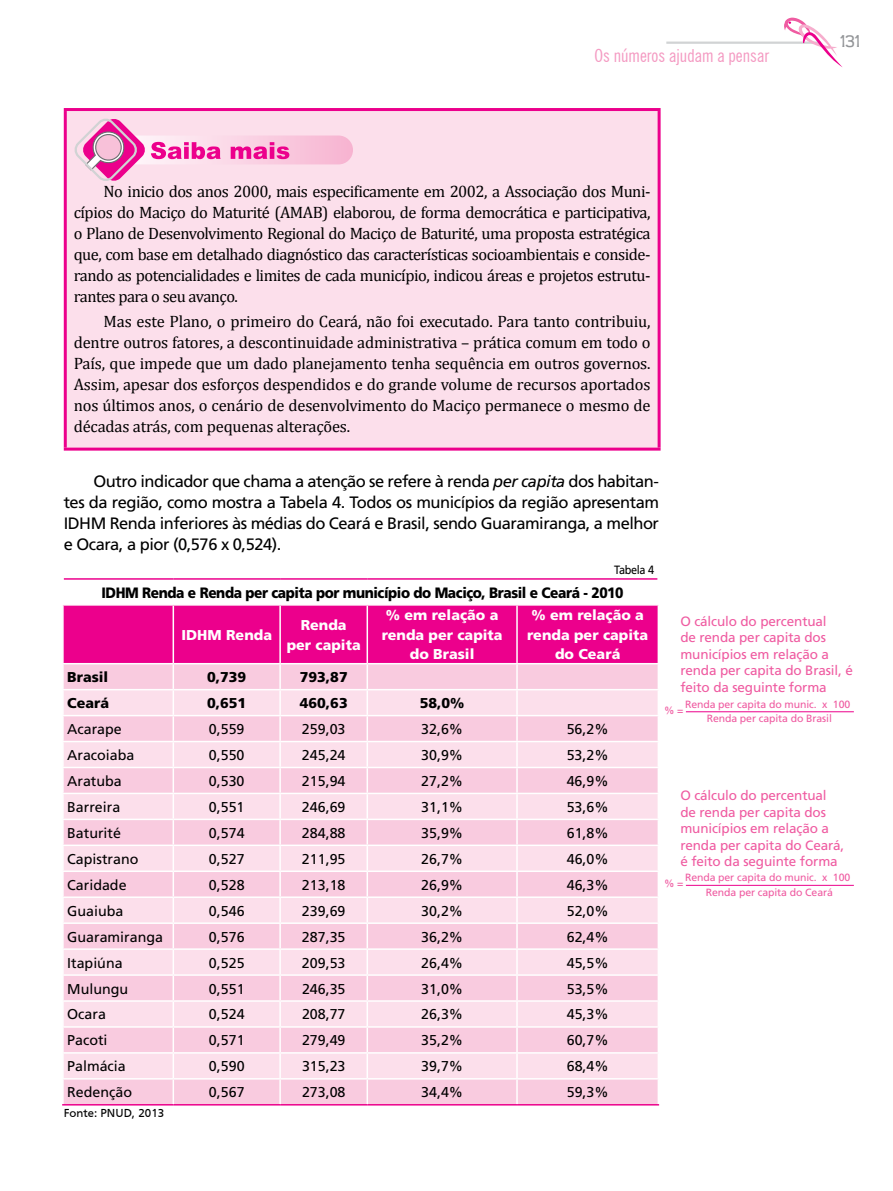
<style>
.page{position:relative;width:893px;height:1191px;background:#fff}
.page>*{position:absolute;margin:0;border:0;box-sizing:border-box;transform-origin:0 0}
.t1{font:condensed 18px "News Gothic BT";color:#f49ac2}
.t2{font:18px "Teen";color:#939598}
.t3{font:16.5px/21px "Cambria";letter-spacing:-.03em;color:#000;text-align:justify}
.t4{font:16.5px/21px "Frutiger";letter-spacing:-.03em;color:#000;text-align:justify}
.t5{font:900 15px "Frutiger";letter-spacing:-.03em;color:#000;scale:.91 1}
.t6{font:14.25px "Frutiger";color:#000}
.t7{font:900 14.25px/19.5px "Frutiger";color:#fff;text-align:center}
.t8{font:900 14.25px "Frutiger";color:#000}
.t9{font:13.5px/16.5px "Frutiger";letter-spacing:-.01em;color:#ef5ba1}
.t10{font:12px "Frutiger";color:#000}
.t11{font:12px "Frutiger";letter-spacing:-.03em;color:#000;scale:.91 1}
.t12{font:10.5px/14.7px "Frutiger";letter-spacing:-.01em;color:#ef5ba1;text-align:center}
.s1{font-style:italic}
</style>
<div class="page">
<hr style="left:666px;top:42px;width:155px;height:2px;background:#d1d3d4">
<svg style="left:782px;top:18px;width:61px;height:49px"></svg>
<div style="left:65px;top:109px;width:594px;height:340px;background:#fcdfeb"></div>
<hr style="left:64px;top:108px;width:597px;height:3px;background:#ec008c">
<hr style="left:64px;top:111px;width:3px;height:336px;background:#ec008c">
<hr style="left:658px;top:111px;width:3px;height:336px;background:#ec008c">
<hr style="left:64px;top:447px;width:597px;height:3px;background:#ec008c">
<svg style="left:112px;top:135px;width:241px;height:29px"></svg>
<svg style="left:74px;top:118px;width:147px;height:63px"></svg>
<svg style="left:231px;top:142px;width:58px;height:17px"></svg>
<hr style="left:62px;top:1104px;width:111px;height:1px;background:#ec008c">
<hr style="left:173px;top:1104px;width:107px;height:1px;background:#ec008c">
<hr style="left:280px;top:1104px;width:87px;height:1px;background:#ec008c">
<hr style="left:367px;top:1104px;width:150px;height:1px;background:#ec008c">
<hr style="left:517px;top:1104px;width:142px;height:1px;background:#ec008c">
<svg style="left:63px;top:578px;width:596px;height:526px;background:#f9c1dd"></svg>
<hr style="left:686px;top:711px;width:168px;height:1px;background:#ec008c">
<hr style="left:686px;top:885px;width:168px;height:1px;background:#ec008c">
<p class="t1" style="left:594px;top:44px;width:176px">Os números ajudam a pensar</p>
<p class="t2" style="left:840px;top:30px;width:21px">131</p>
<p class="t3" style="left:74px;top:181px;width:578px;text-indent:30px">No inicio dos anos 2000, mais especificamente em 2002, a Associação dos Muni&shy;cípios do Maciço do Maturité (AMAB) elaborou, de forma democrática e participativa, o Plano de Desenvolvimento Regional do Maciço de Baturité, uma proposta estratégica que, com base em detalhado diagnóstico das características socioambientais e conside&shy;rando as potencialidades e limites de cada município, indicou áreas e projetos estrutu&shy;rantes para o seu avanço.</p>
<p class="t3" style="left:74px;top:311px;width:578px;text-indent:30px">Mas este Plano, o primeiro do Ceará, não foi executado. Para tanto contribuiu, dentre outros fatores, a descontinuidade administrativa – prática comum em todo o País, que impede que um dado planejamento tenha sequência em outros governos.<br>Assim, apesar dos esforços despendidos e do grande volume de recursos aportados nos últimos anos, o cenário de desenvolvimento do Maciço permanece o mesmo de décadas atrás, com pequenas alterações.</p>
<p class="t4" style="left:64px;top:471px;width:597px;text-indent:30px">Outro indicador que chama a atenção se refere à renda <span class="s1">per capita</span> dos habitan&shy;tes da região, como mostra a Tabela 4. Todos os municípios da região apresentam IDHM Renda inferiores às médias do Ceará e Brasil, sendo Guaramiranga, a melhor e Ocara, a pior (0,576 x 0,524).</p>
<p class="t11" style="left:614px;top:563px;width:45px">Tabela 4</p>
<p class="t5" style="left:101px;top:583px;width:575px">IDHM Renda e Renda per capita por município do Maciço, Brasil e Ceará - 2010</p>
<p class="t7" style="left:181px;top:625px;width:92px">IDHM Renda</p>
<p class="t7" style="left:287px;top:615px;width:76px">Renda<br>per capita</p>
<p class="t7" style="left:382px;top:605px;width:122px">% em relação a renda per capita do Brasil</p>
<p class="t7" style="left:527px;top:605px;width:122px">% em relação a renda per capita do Ceará</p>
<p class="t8" style="left:67px;top:668px;width:43px">Brasil</p>
<p class="t8" style="left:207px;top:668px;width:41px">0,739</p>
<p class="t8" style="left:300px;top:668px;width:49px">793,87</p>
<p class="t8" style="left:67px;top:694px;width:43px">Ceará</p>
<p class="t8" style="left:207px;top:694px;width:41px">0,651</p>
<p class="t8" style="left:300px;top:694px;width:49px">460,63</p>
<p class="t8" style="left:420px;top:694px;width:46px">58,0%</p>
<p class="t6" style="left:67px;top:721px;width:56px">Acarape</p>
<p class="t6" style="left:209px;top:721px;width:37px">0,559</p>
<p class="t6" style="left:302px;top:721px;width:45px">259,03</p>
<p class="t6" style="left:421px;top:721px;width:43px">32,6%</p>
<p class="t6" style="left:567px;top:721px;width:43px">56,2%</p>
<p class="t6" style="left:67px;top:746px;width:69px">Aracoiaba</p>
<p class="t6" style="left:209px;top:746px;width:37px">0,550</p>
<p class="t6" style="left:302px;top:746px;width:45px">245,24</p>
<p class="t6" style="left:421px;top:746px;width:43px">30,9%</p>
<p class="t6" style="left:567px;top:746px;width:43px">53,2%</p>
<p class="t6" style="left:67px;top:772px;width:56px">Aratuba</p>
<p class="t6" style="left:209px;top:772px;width:37px">0,530</p>
<p class="t6" style="left:302px;top:772px;width:45px">215,94</p>
<p class="t6" style="left:421px;top:772px;width:43px">27,2%</p>
<p class="t6" style="left:567px;top:772px;width:43px">46,9%</p>
<p class="t6" style="left:67px;top:798px;width:55px">Barreira</p>
<p class="t6" style="left:209px;top:798px;width:37px">0,551</p>
<p class="t6" style="left:302px;top:798px;width:45px">246,69</p>
<p class="t6" style="left:421px;top:798px;width:43px">31,1%</p>
<p class="t6" style="left:567px;top:798px;width:43px">53,6%</p>
<p class="t6" style="left:67px;top:824px;width:55px">Baturité</p>
<p class="t6" style="left:209px;top:824px;width:37px">0,574</p>
<p class="t6" style="left:302px;top:824px;width:45px">284,88</p>
<p class="t6" style="left:421px;top:824px;width:43px">35,9%</p>
<p class="t6" style="left:567px;top:824px;width:43px">61,8%</p>
<p class="t6" style="left:67px;top:850px;width:73px">Capistrano</p>
<p class="t6" style="left:209px;top:850px;width:37px">0,527</p>
<p class="t6" style="left:302px;top:850px;width:45px">211,95</p>
<p class="t6" style="left:421px;top:850px;width:43px">26,7%</p>
<p class="t6" style="left:567px;top:850px;width:43px">46,0%</p>
<p class="t6" style="left:67px;top:876px;width:61px">Caridade</p>
<p class="t6" style="left:209px;top:876px;width:37px">0,528</p>
<p class="t6" style="left:302px;top:876px;width:45px">213,18</p>
<p class="t6" style="left:421px;top:876px;width:43px">26,9%</p>
<p class="t6" style="left:567px;top:876px;width:43px">46,3%</p>
<p class="t6" style="left:67px;top:902px;width:58px">Guaiuba</p>
<p class="t6" style="left:209px;top:902px;width:37px">0,546</p>
<p class="t6" style="left:302px;top:902px;width:45px">239,69</p>
<p class="t6" style="left:421px;top:902px;width:43px">30,2%</p>
<p class="t6" style="left:567px;top:902px;width:43px">52,0%</p>
<p class="t6" style="left:67px;top:928px;width:97px">Guaramiranga</p>
<p class="t6" style="left:209px;top:928px;width:37px">0,576</p>
<p class="t6" style="left:302px;top:928px;width:45px">287,35</p>
<p class="t6" style="left:421px;top:928px;width:43px">36,2%</p>
<p class="t6" style="left:567px;top:928px;width:43px">62,4%</p>
<p class="t6" style="left:67px;top:954px;width:57px">Itapiúna</p>
<p class="t6" style="left:209px;top:954px;width:37px">0,525</p>
<p class="t6" style="left:302px;top:954px;width:45px">209,53</p>
<p class="t6" style="left:421px;top:954px;width:43px">26,4%</p>
<p class="t6" style="left:567px;top:954px;width:43px">45,5%</p>
<p class="t6" style="left:67px;top:980px;width:62px">Mulungu</p>
<p class="t6" style="left:209px;top:980px;width:37px">0,551</p>
<p class="t6" style="left:302px;top:980px;width:45px">246,35</p>
<p class="t6" style="left:421px;top:980px;width:43px">31,0%</p>
<p class="t6" style="left:567px;top:980px;width:43px">53,5%</p>
<p class="t6" style="left:67px;top:1006px;width:40px">Ocara</p>
<p class="t6" style="left:209px;top:1006px;width:37px">0,524</p>
<p class="t6" style="left:302px;top:1006px;width:45px">208,77</p>
<p class="t6" style="left:421px;top:1006px;width:43px">26,3%</p>
<p class="t6" style="left:567px;top:1006px;width:43px">45,3%</p>
<p class="t6" style="left:67px;top:1032px;width:42px">Pacoti</p>
<p class="t6" style="left:209px;top:1032px;width:37px">0,571</p>
<p class="t6" style="left:302px;top:1032px;width:45px">279,49</p>
<p class="t6" style="left:421px;top:1032px;width:43px">35,2%</p>
<p class="t6" style="left:567px;top:1032px;width:43px">60,7%</p>
<p class="t6" style="left:67px;top:1058px;width:60px">Palmácia</p>
<p class="t6" style="left:209px;top:1058px;width:37px">0,590</p>
<p class="t6" style="left:302px;top:1058px;width:45px">315,23</p>
<p class="t6" style="left:421px;top:1058px;width:43px">39,7%</p>
<p class="t6" style="left:567px;top:1058px;width:43px">68,4%</p>
<p class="t6" style="left:67px;top:1084px;width:66px">Redenção</p>
<p class="t6" style="left:209px;top:1084px;width:37px">0,567</p>
<p class="t6" style="left:302px;top:1084px;width:45px">273,08</p>
<p class="t6" style="left:421px;top:1084px;width:43px">34,4%</p>
<p class="t6" style="left:567px;top:1084px;width:43px">59,3%</p>
<p class="t10" style="left:64px;top:1106px;width:102px">Fonte: PNUD, 2013</p>
<p class="t9" style="left:680px;top:613px;width:174px">O cálculo do percentual<br>de renda per capita dos municípios em relação a renda per capita do Brasil, é feito da seguinte forma</p>
<p class="t12" style="left:664px;top:702px;width:21px">% =</p>
<p class="t12" style="left:685px;top:697px;width:167px">Renda per capita do munic. x 100<br>Renda per capita do Brasil</p>
<p class="t9" style="left:680px;top:787px;width:165px">O cálculo do percentual de renda per capita dos municípios em relação a renda per capita do Ceará, é feito da seguinte forma</p>
<p class="t12" style="left:664px;top:876px;width:21px">% =</p>
<p class="t12" style="left:685px;top:870px;width:167px">Renda per capita do munic. x 100<br>Renda per capita do Ceará</p>
</div>
